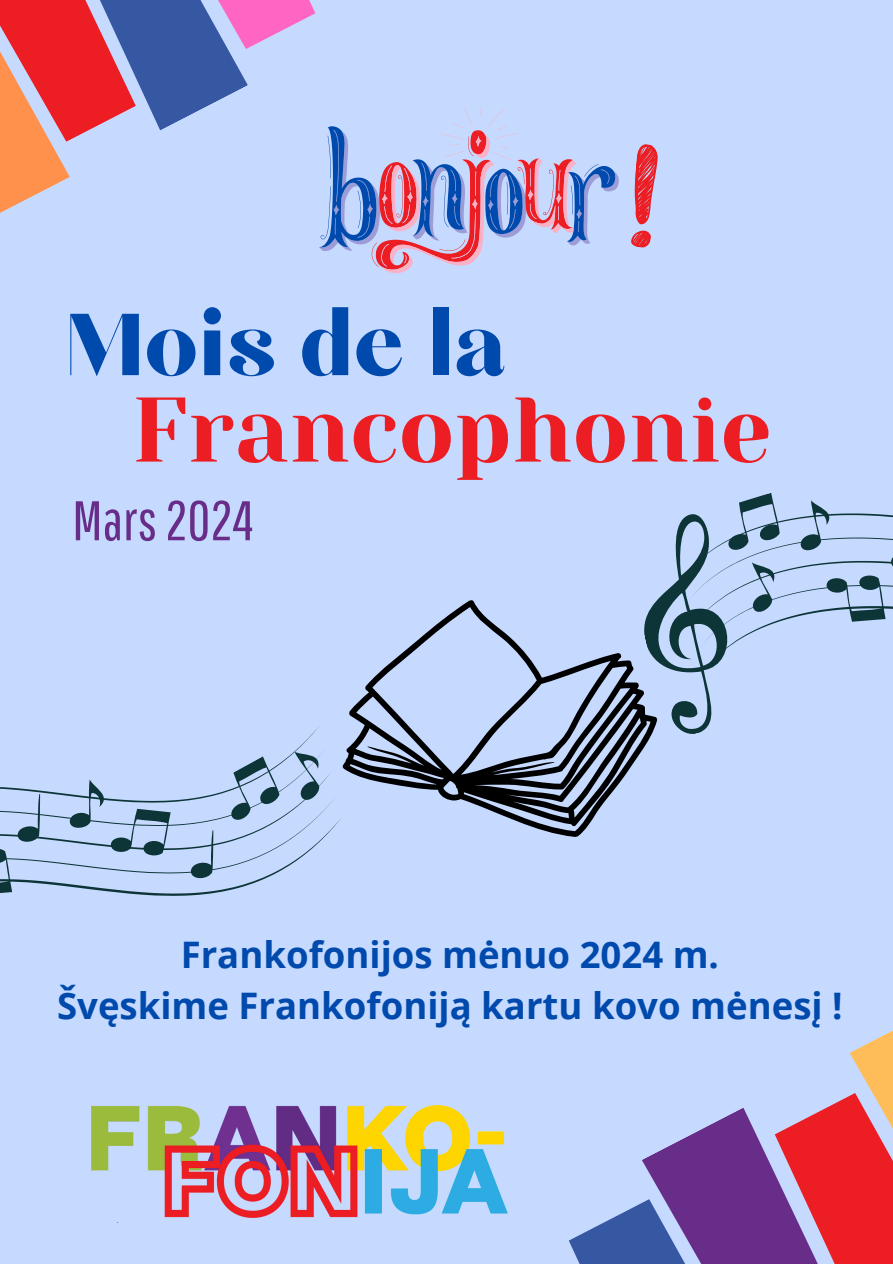
<style>
.page{position:relative;width:893px;height:1264px;background:#fff}
.page>*{position:absolute;margin:0;border:0;box-sizing:border-box;transform-origin:0 0}
.t1{font:109.5px "Chloe";color:#004aad}
.t2{font:91.5px "Yeseva One";color:#ec1e24}
.t3{font:55.65px "Pathway Gothic One";color:#672d88}
.t4{font:700 36.6px "Open Sans";color:#004aad}
</style>
<div class="page">
<div style="left:0;top:0;width:892px;height:1263px;background:#c6daff"></div>
<svg style="left:569px;top:1031px;width:323px;height:232px"></svg>
<svg style="left:51px;top:793px;width:290px;height:103px"></svg>
<svg style="left:0;top:793px;width:51px;height:100px"></svg>
<svg style="left:61px;top:745px;width:272px;height:138px"></svg>
<svg style="left:657px;top:493px;width:235px;height:241px"></svg>
<svg style="left:342px;top:600px;width:315px;height:237px"></svg>
<img style="left:91px;top:1105px;width:417px;height:118px">
<svg style="left:0;top:0;width:618px;height:273px"></svg>
<svg style="left:631px;top:144px;width:27px;height:104px"></svg>
<p class="t1" style="left:65px;top:293px;width:444px">Mois de la</p>
<p class="t2" style="left:132px;top:378px;width:641px">Francophonie</p>
<h1 class="t3" style="left:72px;top:487px;width:183px">Mars 2024</h1>
<h2 class="t4" style="left:181px;top:929px;width:540px">Frankofonijos mėnuo 2024 m.</h2>
<p class="t4" style="left:57px;top:979px;width:787px">Švęskime Frankofoniją kartu kovo mėnesį !</p>
</div>
